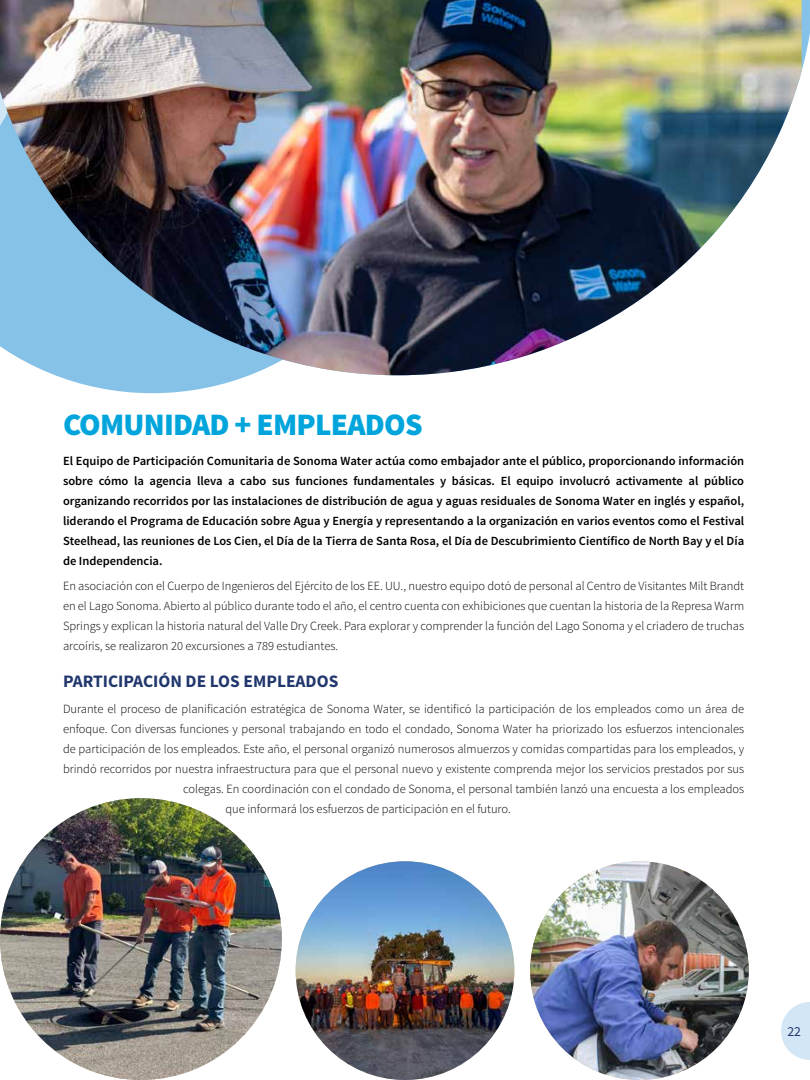
<style>
.page{position:relative;width:810px;height:1080px;background:#fff}
.page>*{position:absolute;margin:0;border:0;box-sizing:border-box;transform-origin:0 0}
.t1{font:900 31.25px "Source Sans Pro";letter-spacing:-.025em;color:#01a5dc}
.t2{font:700 17.5px "Source Sans Pro";color:#21376d}
.t3{font:300 12.5px/20px "Source Sans Pro";color:#000;text-align:justify}
.t4{font:600 12.5px/20px "Source Sans Pro";color:#000;text-align:justify}
</style>
<div class="page">
<svg style="left:781px;top:1002px;width:29px;height:58px"></svg>
<svg style="left:55px;top:375px;width:357px;height:18px"></svg>
<img style="left:0;top:798px;width:282px;height:282px;border-radius:141px">
<img style="left:296px;top:861px;width:218px;height:219px;border-radius:109px">
<img style="left:530px;top:861px;width:219px;height:219px;border-radius:109px">
<img style="left:0;top:0;width:802px;height:375px">
<p class="t1" style="left:63px;top:405px;width:361px">COMUNIDAD + EMPLEADOS</p>
<p class="t4" style="left:63px;top:451px;width:683px">El Equipo de Participación Comunitaria de Sonoma Water actúa como embajador ante el público, proporcionando información sobre cómo la agencia lleva a cabo sus funciones fundamentales y básicas. El equipo involucró activamente al público organizando recorridos por las instalaciones de distribución de agua y aguas residuales de Sonoma Water en inglés y español, liderando el Programa de Educación sobre Agua y Energía y representando a la organización en varios eventos como el Festival Steelhead, las reuniones de Los Cien, el Día de la Tierra de Santa Rosa, el Día de Descubrimiento Científico de North Bay y el Día de Independencia.</p>
<p class="t3" style="left:63px;top:576px;width:683px">En asociación con el Cuerpo de Ingenieros del Ejército de los EE. UU., nuestro equipo dotó de personal al Centro de Visitantes Milt Brandt en el Lago Sonoma. Abierto al público durante todo el año, el centro cuenta con exhibiciones que cuentan la historia de la Represa Warm Springs y explican la historia natural del Valle Dry Creek. Para explorar y comprender la función del Lago Sonoma y el criadero de truchas arcoíris, se realizaron 20 excursiones a 789 estudiantes.</p>
<p class="t2" style="left:63px;top:670px;width:277px">PARTICIPACIÓN DE LOS EMPLEADOS</p>
<p class="t3" style="left:63px;top:699px;width:683px">Durante el proceso de planificación estratégica de Sonoma Water, se identificó la participación de los empleados como un área de</p>
<p class="t3" style="left:63px;top:719px;width:683px">enfoque. Con diversas funciones y personal trabajando en todo el condado, Sonoma Water ha priorizado los esfuerzos intencionales</p>
<p class="t3" style="left:63px;top:739px;width:683px">de participación de los empleados. Este año, el personal organizó numerosos almuerzos y comidas compartidas para los empleados, y</p>
<p class="t3" style="left:63px;top:759px;width:683px">brindó recorridos por nuestra infraestructura para que el personal nuevo y existente comprenda mejor los servicios prestados por sus</p>
<p class="t3" style="left:183px;top:779px;width:563px">colegas. En coordinación con el condado de Sonoma, el personal también lanzó una encuesta a los empleados</p>
<p class="t3" style="left:225px;top:799px;width:287px">que informará los esfuerzos de participación en el futuro.</p>
</div>
